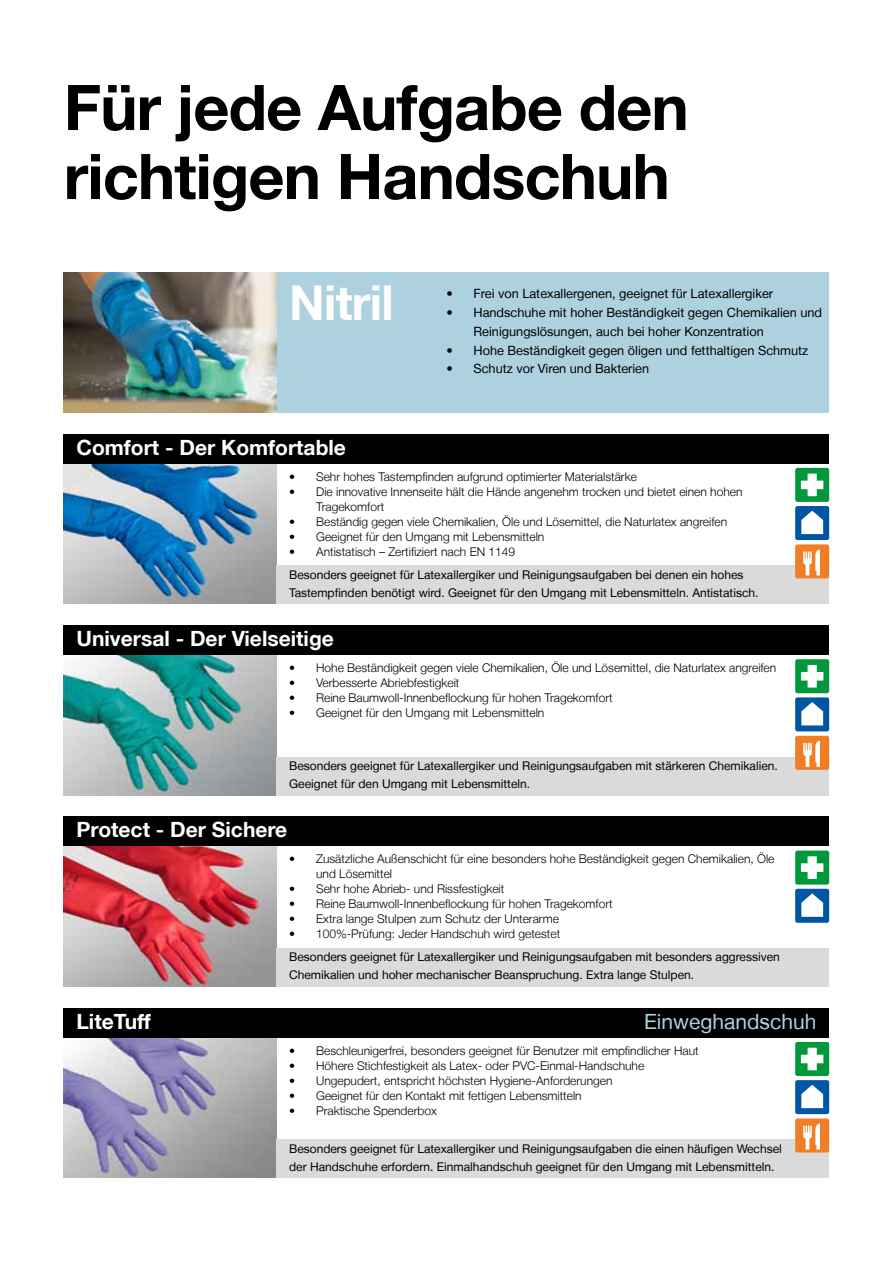
<style>
.page{position:relative;width:893px;height:1263px;background:#fff}
.page>*{position:absolute;margin:0;border:0;box-sizing:border-box;transform-origin:0 0}
.t1{font:700 63px/69px "Helvetica Neue LT";letter-spacing:-.015em;color:#000}
.t2{font:700 48px "Helvetica Neue LT";letter-spacing:-.015em;color:#fff}
.t3{font:700 21px "Helvetica Neue LT";color:#fff}
.t4{font:21px "Helvetica Neue LT";color:#aed1df}
.t5{font:12.75px/18.8px "Helvetica Neue LT";color:#000}
.t6{font:300 12px/15px "Helvetica Neue LT";color:#000}
.t7{font:12px/18px "Helvetica Neue LT";color:#000}
</style>
<div class="page">
<img style="left:64px;top:463px;width:212px;height:141px">
<img style="left:64px;top:655px;width:212px;height:140px">
<img style="left:64px;top:846px;width:212px;height:140px">
<img style="left:64px;top:1037px;width:212px;height:141px">
<div style="left:64px;top:434px;width:765px;height:29px;background:#000"></div>
<div style="left:64px;top:625px;width:765px;height:30px;background:#000"></div>
<div style="left:64px;top:816px;width:765px;height:30px;background:#000"></div>
<div style="left:64px;top:1008px;width:765px;height:29px;background:#000"></div>
<div style="left:276px;top:566px;width:553px;height:38px;background:#dadada"></div>
<div style="left:276px;top:757px;width:553px;height:38px;background:#dadada"></div>
<div style="left:276px;top:948px;width:553px;height:38px;background:#dadada"></div>
<div style="left:276px;top:1140px;width:553px;height:38px;background:#dadada"></div>
<div style="left:64px;top:272px;width:765px;height:140px;background:#aed1df"></div>
<div style="left:795px;top:468px;width:34px;height:34px;background:#00983a;border-radius:2px"></div>
<svg style="left:801px;top:474px;width:22px;height:22px"></svg>
<div style="left:795px;top:506px;width:34px;height:34px;background:#0056a4;border-radius:2px"></div>
<svg style="left:801px;top:511px;width:22px;height:23px"></svg>
<div style="left:795px;top:544px;width:34px;height:34px;background:#f07e26;border-radius:2px"></div>
<svg style="left:803px;top:549px;width:17px;height:26px"></svg>
<div style="left:795px;top:659px;width:34px;height:34px;background:#00983a;border-radius:2px"></div>
<svg style="left:801px;top:665px;width:22px;height:23px"></svg>
<div style="left:795px;top:697px;width:34px;height:34px;background:#0056a4;border-radius:2px"></div>
<svg style="left:801px;top:702px;width:22px;height:23px"></svg>
<div style="left:795px;top:736px;width:34px;height:34px;background:#f07e26;border-radius:2px"></div>
<svg style="left:803px;top:741px;width:17px;height:26px"></svg>
<div style="left:795px;top:850px;width:34px;height:34px;background:#00983a;border-radius:2px"></div>
<svg style="left:801px;top:856px;width:22px;height:23px"></svg>
<div style="left:795px;top:889px;width:34px;height:34px;background:#0056a4;border-radius:2px"></div>
<svg style="left:801px;top:893px;width:22px;height:24px"></svg>
<div style="left:795px;top:1042px;width:34px;height:34px;background:#00983a;border-radius:2px"></div>
<svg style="left:801px;top:1048px;width:22px;height:22px"></svg>
<div style="left:795px;top:1080px;width:34px;height:34px;background:#0056a4;border-radius:2px"></div>
<svg style="left:801px;top:1085px;width:22px;height:23px"></svg>
<div style="left:795px;top:1118px;width:34px;height:34px;background:#f07e26;border-radius:2px"></div>
<svg style="left:803px;top:1123px;width:17px;height:26px"></svg>
<img style="left:64px;top:272px;width:212px;height:140px">
<h1 class="t1" style="left:64px;top:72px;width:626px">Für jede Aufgabe den richtigen Handschuh</h1>
<h2 class="t2" style="left:289px;top:273px;width:106px">Nitril</h2>
<p class="t5" style="left:446px;top:284px;width:328px">• Frei von Latexallergenen, geeignet für Latexallergiker</p>
<p class="t5" style="left:473px;top:303px;width:350px;text-indent:-27px">• Handschuhe mit hoher Beständigkeit gegen Chemikalien und<br>Reinigungslösungen, auch bei hoher Konzentration</p>
<p class="t5" style="left:446px;top:340px;width:363px">• Hohe Beständigkeit gegen öligen und fetthaltigen Schmutz</p>
<p class="t5" style="left:446px;top:359px;width:204px">• Schutz vor Viren und Bakterien</p>
<h3 class="t3" style="left:77px;top:434px;width:271px">Comfort - Der Komfortable</h3>
<p class="t6" style="left:289px;top:469px;width:349px">• Sehr hohes Tastempfinden aufgrund optimierter Materialstärke</p>
<p class="t6" style="left:316px;top:484px;width:428px;text-indent:-27px">• Die innovative Innenseite hält die Hände angenehm trocken und bietet einen hohen<br>Tragekomfort</p>
<p class="t6" style="left:289px;top:514px;width:439px">• Beständig gegen viele Chemikalien, Öle und Lösemittel, die Naturlatex angreifen</p>
<p class="t6" style="left:289px;top:529px;width:257px">• Geeignet für den Umgang mit Lebensmitteln</p>
<p class="t6" style="left:289px;top:544px;width:228px">• Antistatisch – Zertifiziert nach EN 1149</p>
<p class="t7" style="left:289px;top:565px;width:471px">Besonders geeignet für Latexallergiker und Reinigungsaufgaben bei denen ein hohes<br>Tastempfinden benötigt wird. Geeignet für den Umgang mit Lebensmitteln. Antistatisch.</p>
<h3 class="t3" style="left:77px;top:625px;width:259px">Universal - Der Vielseitige</h3>
<p class="t6" style="left:289px;top:660px;width:489px">• Hohe Beständigkeit gegen viele Chemikalien, Öle und Lösemittel, die Naturlatex angreifen</p>
<p class="t6" style="left:289px;top:675px;width:172px">• Verbesserte Abriebfestigkeit</p>
<p class="t6" style="left:289px;top:690px;width:325px">• Reine Baumwoll-Innenbeflockung für hohen Tragekomfort</p>
<p class="t6" style="left:289px;top:705px;width:257px">• Geeignet für den Umgang mit Lebensmitteln</p>
<p class="t7" style="left:289px;top:756px;width:490px">Besonders geeignet für Latexallergiker und Reinigungsaufgaben mit stärkeren Chemikalien.<br>Geeignet für den Umgang mit Lebensmitteln.</p>
<h3 class="t3" style="left:77px;top:817px;width:212px">Protect - Der Sichere</h3>
<p class="t6" style="left:316px;top:851px;width:460px;text-indent:-27px">• Zusätzliche Außenschicht für eine besonders hohe Beständigkeit gegen Chemikalien, Öle und Lösemittel</p>
<p class="t6" style="left:289px;top:881px;width:217px">• Sehr hohe Abrieb- und Rissfestigkeit</p>
<p class="t6" style="left:289px;top:896px;width:325px">• Reine Baumwoll-Innenbeflockung für hohen Tragekomfort</p>
<p class="t6" style="left:289px;top:911px;width:271px">• Extra lange Stulpen zum Schutz der Unterarme</p>
<p class="t6" style="left:289px;top:926px;width:273px">• 100%-Prüfung: Jeder Handschuh wird getestet</p>
<p class="t7" style="left:289px;top:948px;width:492px">Besonders geeignet für Latexallergiker und Reinigungsaufgaben mit besonders aggressiven<br>Chemikalien und hoher mechanischer Beanspruchung. Extra lange Stulpen.</p>
<h3 class="t3" style="left:77px;top:1008px;width:76px">LiteTuff</h3>
<h3 class="t4" style="left:644px;top:1009px;width:174px">Einweghandschuh</h3>
<p class="t6" style="left:289px;top:1043px;width:411px">• Beschleunigerfrei, besonders geeignet für Benutzer mit empfindlicher Haut</p>
<p class="t6" style="left:289px;top:1058px;width:357px">• Höhere Stichfestigkeit als Latex- oder PVC-Einmal-Handschuhe</p>
<p class="t6" style="left:289px;top:1073px;width:325px">• Ungepudert, entspricht höchsten Hygiene-Anforderungen</p>
<p class="t6" style="left:289px;top:1088px;width:294px">• Geeignet für den Kontakt mit fettigen Lebensmitteln</p>
<p class="t6" style="left:289px;top:1103px;width:149px">• Praktische Spenderbox</p>
<p class="t7" style="left:289px;top:1139px;width:494px">Besonders geeignet für Latexallergiker und Reinigungsaufgaben die einen häufigen Wechsel der Handschuhe erfordern. Einmalhandschuh geeignet für den Umgang mit Lebensmitteln.</p>
</div>
